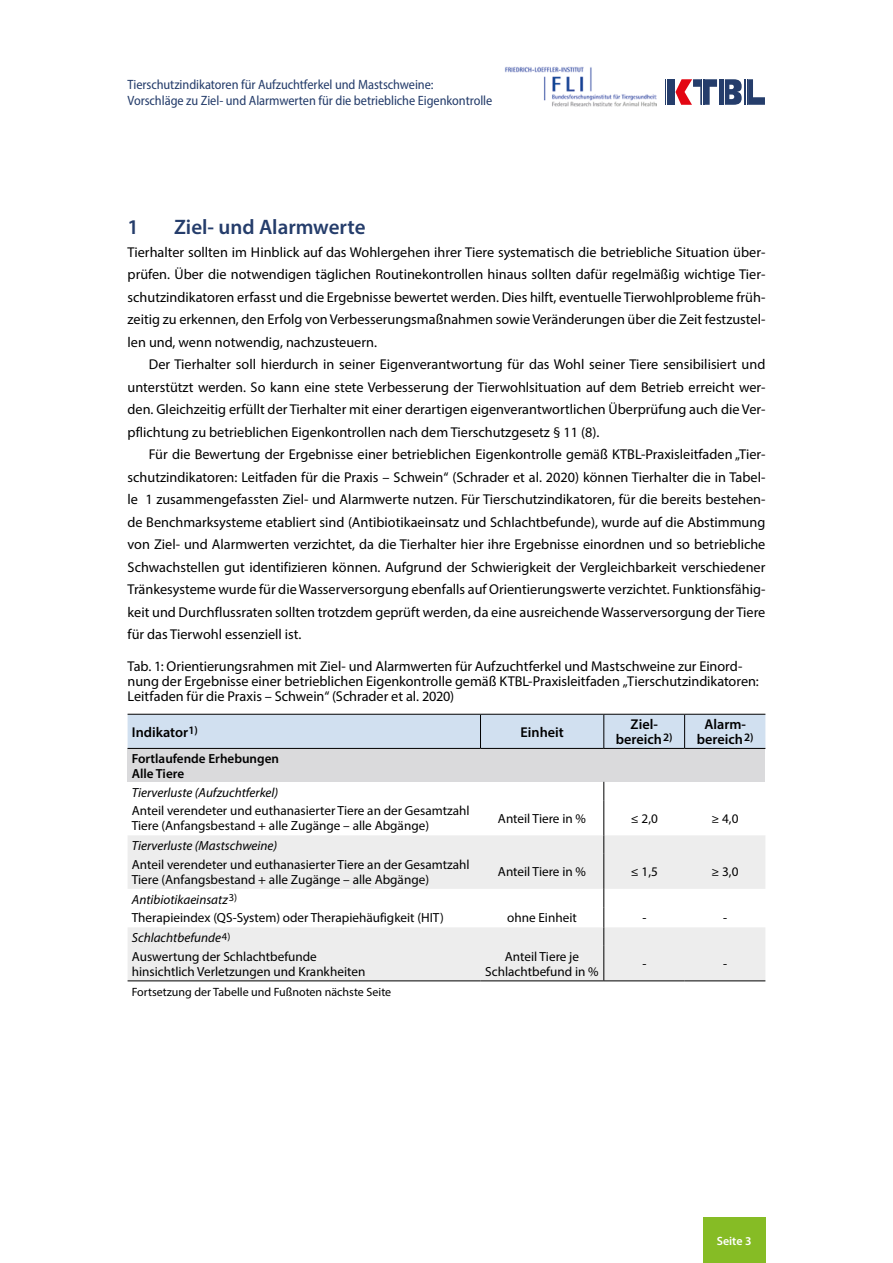
<style>
.page{position:relative;width:893px;height:1263px;background:#fff}
.page>*{position:absolute;margin:0;border:0;box-sizing:border-box;transform-origin:0 0}
._100_Head_Kapitelübe{font:600 21px "Myriad Pro";color:#253d6b}
._210_Text_eingerückt{font:14.25px/22.5px "Myriad Pro";color:#000;text-align:justify}
._200_Text_1__Absatz{font:14.25px/22.5px "Myriad Pro";color:#000;text-align:justify}
._300_Tabellenübersch{font:14.25px/15px "Myriad Pro";color:#000}
._310_Tabellenkopf_we{font:600 14.25px/15px "Myriad Pro";color:#000;text-align:center}
.t1{font:semi-condensed 13.5px/16.2px "Myriad Pro";letter-spacing:-.005em;color:#253d6b}
._310_Tabellentext_Ko{font:13.2px/15px "Myriad Pro";color:#000}
.Tabelle_kursiv{font:italic 13.2px "Myriad Pro";color:#000}
._310_Tabellentext_Ko-2{font:600 13.2px/15px "Myriad Pro";color:#000}
._310_Tabellentext_Ko-3{font:italic 13.2px "Myriad Pro";color:#000}
._310_Tabellentext_Ko-4{font:12px "Myriad Pro";color:#000}
.t2{font:600 12px "Myriad Pro";color:#fff}
</style>
<div class="page">
<div style="left:703px;top:1217px;width:62px;height:46px;background:#86bc25"></div>
<img style="left:505px;top:67px;width:151px;height:39px">
<svg style="left:665px;top:79px;width:100px;height:26px"></svg>
<hr style="left:672px;top:79px;width:3px;height:26px;background:#253d6b">
<div style="left:128px;top:715px;width:637px;height:33px;background:#d1e0f0"></div>
<div style="left:128px;top:748px;width:637px;height:34px;background:#dadadc"></div>
<svg style="left:128px;top:835px;width:637px;height:145px;fill:#ededed"></svg>
<hr style="left:128px;top:714px;width:352px;height:1px;background:#000">
<hr style="left:480px;top:714px;width:124px;height:1px;background:#000">
<hr style="left:604px;top:714px;width:81px;height:1px;background:#000">
<hr style="left:685px;top:714px;width:80px;height:1px;background:#000">
<hr style="left:128px;top:748px;width:352px;height:1px;background:#000">
<hr style="left:480px;top:748px;width:124px;height:1px;background:#000">
<hr style="left:604px;top:748px;width:81px;height:1px;background:#000">
<hr style="left:685px;top:748px;width:80px;height:1px;background:#000">
<hr style="left:128px;top:980px;width:352px;height:1px;background:#000">
<hr style="left:480px;top:980px;width:124px;height:1px;background:#000">
<hr style="left:604px;top:980px;width:81px;height:1px;background:#000">
<hr style="left:685px;top:980px;width:80px;height:1px;background:#000">
<hr style="left:480px;top:715px;width:1px;height:33px;background:#000">
<hr style="left:684px;top:715px;width:1px;height:33px;background:#000">
<hr style="left:603px;top:800px;width:1px;height:35px;background:#000">
<hr style="left:603px;top:854px;width:1px;height:35px;background:#000">
<hr style="left:603px;top:946px;width:1px;height:34px;background:#000">
<svg style="left:603px;top:782px;width:1px;height:18px"></svg>
<svg style="left:603px;top:835px;width:1px;height:19px"></svg>
<svg style="left:603px;top:889px;width:1px;height:57px"></svg>
<hr style="left:603px;top:715px;width:1px;height:33px;background:#000">
<p class="t1" style="left:128px;top:76px;width:366px">Tierschutzindikatoren für Aufzuchtferkel und Mastschweine:<br>Vorschläge zu Ziel- und Alarmwerten für die betriebliche Eigenkontrolle</p>
<p class="_100_Head_Kapitelübe" style="left:128px;top:214px;width:13px">1</p>
<p class="_100_Head_Kapitelübe" style="left:174px;top:214px;width:193px">Ziel- und Alarmwerte</p>
<p class="_200_Text_1__Absatz" style="left:128px;top:240px;width:639px">Tierhalter sollten im Hinblick auf das Wohlergehen ihrer Tiere systematisch die betriebliche Situation über&shy;prüfen. Über die notwendigen täglichen Routinekontrollen hinaus sollten dafür regelmäßig wichtige Tier&shy;schutzindikatoren erfasst und die Ergebnisse bewertet werden. Dies hilft, eventuelle Tierwohlprobleme früh&shy;zeitig zu erkennen, den Erfolg von Verbesserungsmaßnahmen sowie Veränderungen über die Zeit festzustel&shy;len und, wenn notwendig, nachzusteuern.</p>
<p class="_210_Text_eingerückt" style="left:128px;top:353px;width:639px;text-indent:21px">Der Tierhalter soll hierdurch in seiner Eigenverantwortung für das Wohl seiner Tiere sensibilisiert und unterstützt werden. So kann eine stete Verbesserung der Tierwohlsituation auf dem Betrieb erreicht wer&shy;den. Gleichzeitig erfüllt der Tierhalter mit einer derartigen eigenverantwortlichen Überprüfung auch die Ver&shy;pflichtung zu betrieblichen Eigenkontrollen nach dem Tierschutzgesetz § 11 (8).</p>
<p class="_210_Text_eingerückt" style="left:128px;top:443px;width:639px;text-indent:21px">Für die Bewertung der Ergebnisse einer betrieblichen Eigenkontrolle gemäß KTBL-Praxisleitfaden „Tier&shy;schutzindikatoren: Leitfaden für die Praxis – Schwein“ (Schrader et al. 2020) können Tierhalter die in Tabel&shy;le 1 zusammengefassten Ziel- und Alarmwerte nutzen. Für Tierschutzindikatoren, für die bereits bestehen&shy;de Benchmarksysteme etabliert sind (Antibiotikaeinsatz und Schlachtbefunde), wurde auf die Abstimmung von Ziel- und Alarmwerten verzichtet, da die Tierhalter hier ihre Ergebnisse einordnen und so betriebliche Schwachstellen gut identifizieren können. Aufgrund der Schwierigkeit der Vergleichbarkeit verschiedener Tränkesysteme wurde für die Wasserversorgung ebenfalls auf Orientierungswerte verzichtet. Funktionsfähig&shy;keit und Durchflussraten sollten trotzdem geprüft werden, da eine ausreichende Wasserversorgung der Tiere für das Tierwohl essenziell ist.</p>
<p class="_300_Tabellenübersch" style="left:128px;top:659px;width:633px">Tab. 1: Orientierungsrahmen mit Ziel- und Alarmwerten für Aufzuchtferkel und Mastschweine zur Einord&shy;nung der Ergebnisse einer betrieblichen Eigenkontrolle gemäß KTBL-Praxisleitfaden „Tierschutzindikatoren:<br>Leitfaden für die Praxis – Schwein“ (Schrader et al. 2020)</p>
<p class="_310_Tabellenkopf_we" style="left:132px;top:724px;width:68px">Indikator<sup>1)</sup></p>
<p class="_310_Tabellenkopf_we" style="left:520px;top:724px;width:45px">Einheit</p>
<p class="_310_Tabellenkopf_we" style="left:616px;top:716px;width:58px">Ziel&shy;bereich<sup>2)</sup></p>
<p class="_310_Tabellenkopf_we" style="left:697px;top:716px;width:58px">Alarm&shy;bereich<sup>2)</sup></p>
<p class="_310_Tabellentext_Ko-2" style="left:132px;top:750px;width:149px">Fortlaufende Erhebungen<br>Alle Tiere</p>
<p class="Tabelle_kursiv" style="left:132px;top:784px;width:148px">Tierverluste (Aufzuchtferkel)</p>
<p class="_310_Tabellentext_Ko" style="left:132px;top:803px;width:339px">Anteil verendeter und euthanasierter Tiere an der Gesamtzahl<br>Tiere (Anfangsbestand + alle Zugänge – alle Abgänge)</p>
<p class="_310_Tabellentext_Ko" style="left:498px;top:811px;width:90px">Anteil Tiere in %</p>
<p class="_310_Tabellentext_Ko" style="left:631px;top:811px;width:28px">≤ 2,0</p>
<p class="_310_Tabellentext_Ko" style="left:711px;top:811px;width:28px">≥ 4,0</p>
<p class="Tabelle_kursiv" style="left:132px;top:838px;width:147px">Tierverluste (Mastschweine)</p>
<p class="_310_Tabellentext_Ko" style="left:132px;top:857px;width:339px">Anteil verendeter und euthanasierter Tiere an der Gesamtzahl<br>Tiere (Anfangsbestand + alle Zugänge – alle Abgänge)</p>
<p class="_310_Tabellentext_Ko" style="left:498px;top:864px;width:90px">Anteil Tiere in %</p>
<p class="_310_Tabellentext_Ko" style="left:631px;top:864px;width:28px">≤ 1,5</p>
<p class="_310_Tabellentext_Ko" style="left:711px;top:864px;width:28px">≥ 3,0</p>
<p class="Tabelle_kursiv" style="left:132px;top:891px;width:107px">Antibiotikaeinsatz<sup>3)</sup></p>
<p class="_310_Tabellentext_Ko" style="left:132px;top:910px;width:314px">Therapieindex (QS-System) oder Therapiehäufigkeit (HIT)</p>
<p class="_310_Tabellentext_Ko" style="left:507px;top:910px;width:71px">ohne Einheit</p>
<p class="_310_Tabellentext_Ko" style="left:642px;top:910px;width:6px">-</p>
<p class="_310_Tabellentext_Ko" style="left:723px;top:910px;width:6px">-</p>
<p class="_310_Tabellentext_Ko-3" style="left:132px;top:930px;width:100px">Schlachtbefunde<sup>4)</sup></p>
<p class="_310_Tabellentext_Ko" style="left:132px;top:949px;width:235px">Auswertung der Schlachtbefunde hinsichtlich Verletzungen und Krankheiten</p>
<p class="_310_Tabellentext_Ko" style="left:485px;top:949px;width:115px;text-align:center">Anteil Tiere je<br>Schlachtbefund in %</p>
<p class="_310_Tabellentext_Ko" style="left:642px;top:956px;width:6px">-</p>
<p class="_310_Tabellentext_Ko" style="left:723px;top:956px;width:6px">-</p>
<p class="_310_Tabellentext_Ko-4" style="left:132px;top:985px;width:261px">Fortsetzung der Tabelle und Fußnoten nächste Seite</p>
<p class="t2" style="left:717px;top:1233px;width:36px">Seite 3</p>
</div>
